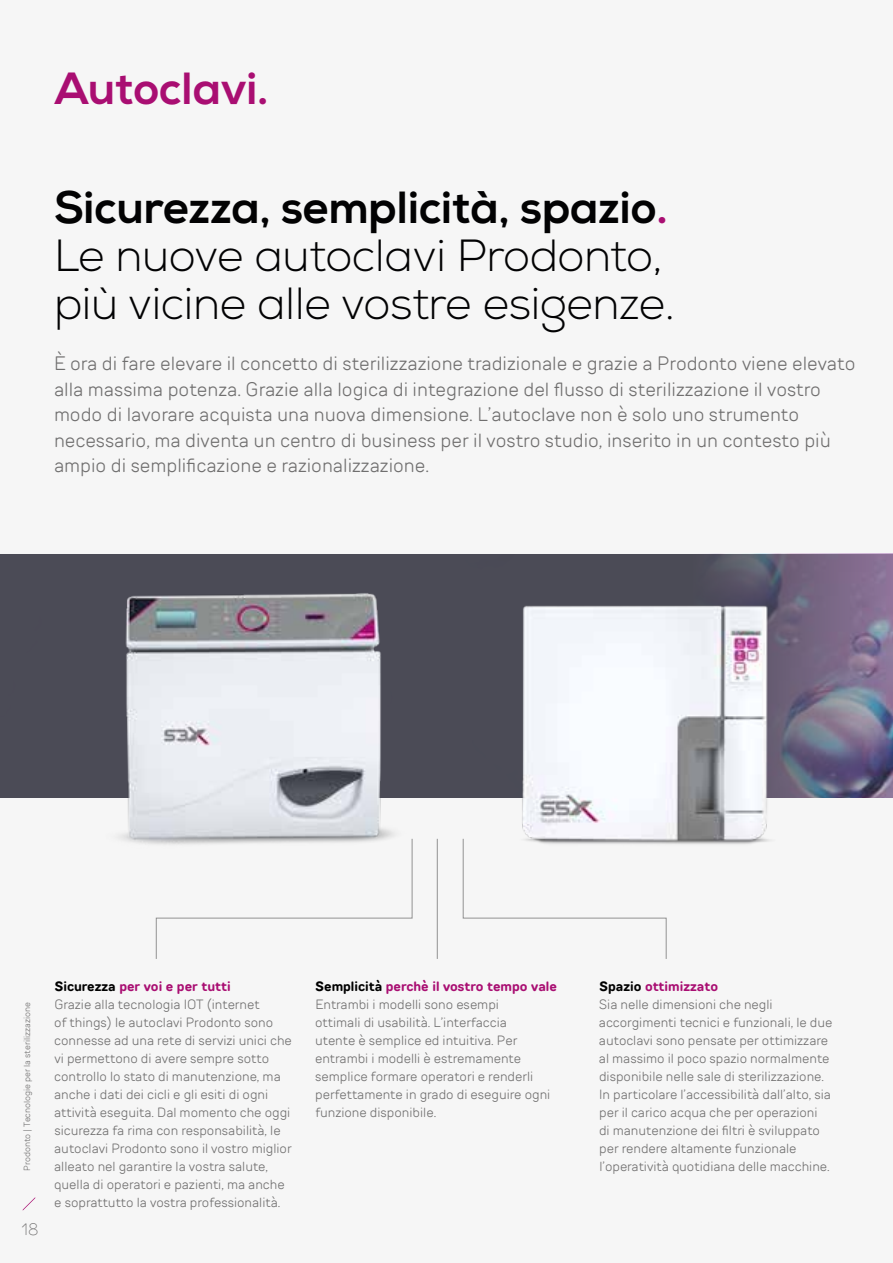
<style>
.page{position:relative;width:893px;height:1263px;background:#f6f6f6}
.page>*{position:absolute;margin:0;border:0;box-sizing:border-box;transform-origin:0 0}
.t1{font:300 45px/48px "Nexa";letter-spacing:-.01em;color:#020203}
.t2{font:800 45px "Nexa";letter-spacing:-.01em;color:#a90e72}
.t3{font:300 19.5px/25.5px "TT Rounds Neue";color:#706f6f}
.t4{font:200 16.5px "TT Rounds Neue";color:#706f6f}
.t5{font:300 13.5px/18px "TT Rounds Neue";color:#706f6f}
.t6{font:300 9px "TT Rounds Neue";color:#706f6f}
.s1{font-weight:800}
.s2{font-weight:800;color:#a90e72}
.s3{font-weight:700;color:#000}
.s4{font-weight:700;color:#a90e72}
</style>
<div class="page">
<img style="left:0;top:554px;width:893px;height:243px">
<svg style="left:156px;top:889px;width:257px;height:70px"></svg>
<svg style="left:462px;top:889px;width:205px;height:70px"></svg>
<hr style="left:437px;top:839px;width:1px;height:120px;background:#929292">
<img style="left:508px;top:585px;width:283px;height:259px">
<img style="left:6px;top:554px;width:502px;height:335px">
<svg style="left:23px;top:1197px;width:12px;height:13px"></svg>
<h1 class="t2" style="left:54px;top:61px;width:216px">Autoclavi.</h1>
<h1 class="t1" style="left:54px;top:185px;width:622px"><span class="s1">Sicurezza, semplicità, spazio</span><span class="s2">.<br></span>Le nuove autoclavi Prodonto, più vicine alle vostre esigenze.</h1>
<p class="t3" style="left:54px;top:350px;width:803px">È ora di fare elevare il concetto di sterilizzazione tradizionale e grazie a Prodonto viene elevato alla massima potenza. Grazie alla logica di integrazione del flusso di sterilizzazione il vostro modo di lavorare acquista una nuova dimensione. L’autoclave non è solo uno strumento necessario, ma diventa un centro di business per il vostro studio, inserito in un contesto più ampio di semplificazione e razionalizzazione.</p>
<p class="t6" style="left:21px;top:1171px;width:170px;rotate:-90deg">Prodonto | Tecnologie per la sterilizzazione</p>
<p class="t4" style="left:22px;top:1218px;width:18px">18</p>
<p class="t5" style="left:54px;top:977px;width:239px"><span class="s3">Sicurezza</span> <span class="s4">per voi e per tutti<br></span>Grazie alla tecnologia IOT (internet<br>of things) le autoclavi Prodonto sono connesse ad una rete di servizi unici che vi permettono di avere sempre sotto controllo lo stato di manutenzione, ma anche i dati dei cicli e gli esiti di ogni attività eseguita. Dal momento che oggi sicurezza fa rima con responsabilità, le autoclavi Prodonto sono il vostro miglior alleato nel garantire la vostra salute, quella di operatori e pazienti, ma anche e soprattutto la vostra professionalità.</p>
<p class="t5" style="left:315px;top:977px;width:243px"><span class="s3">Semplicità</span> <span class="s4">perchè il vostro tempo vale </span>Entrambi i modelli sono esempi<br>ottimali di usabilità. L’interfaccia<br>utente è semplice ed intuitiva. Per entrambi i modelli è estremamente semplice formare operatori e renderli perfettamente in grado di eseguire ogni funzione disponibile.</p>
<p class="t5" style="left:599px;top:977px;width:235px"><span class="s3">Spazio</span> <span class="s4">ottimizzato<br></span>Sia nelle dimensioni che negli accorgimenti tecnici e funzionali, le due autoclavi sono pensate per ottimizzare al massimo il poco spazio normalmente disponibile nelle sale di sterilizzazione.<br>In particolare l’accessibilità dall’alto, sia per il carico acqua che per operazioni<br>di manutenzione dei filtri è sviluppato per rendere altamente funzionale l’operatività quotidiana delle macchine.</p>
</div>
